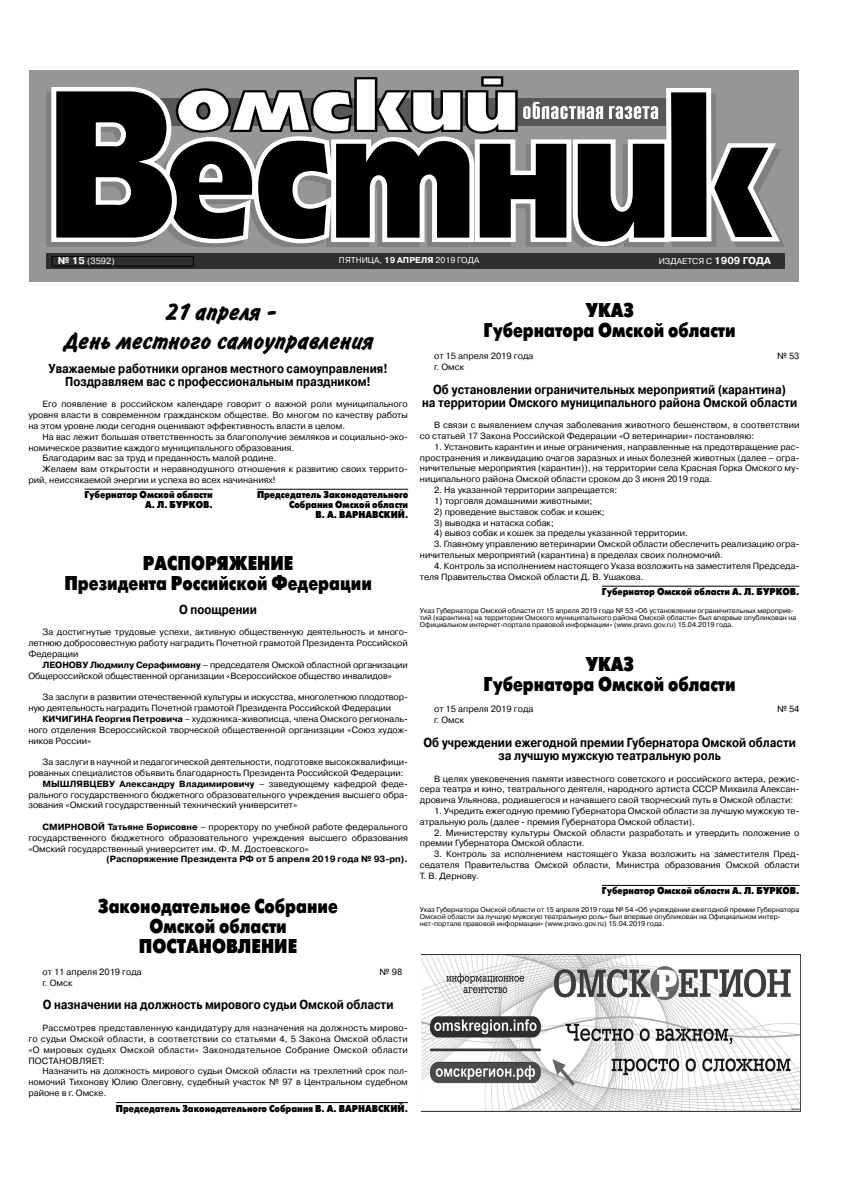
<style>
.page{position:relative;width:842px;height:1191px;background:#fff}
.page>*{position:absolute;margin:0;border:0;box-sizing:border-box;transform-origin:0 0}
.t1{font:700 24px/28.8px "Inform C";color:#000;text-align:center}
.t2{font:20px/20px "Futura Futuris Black C";color:#000;text-align:center;scale:.8 1}
.t3{font:700 13px/13px "Pragmatica C";color:#000;text-align:center;scale:.85 1}
.t4{font:10px/10px "Futura Futuris Black C";color:#000;text-align:right;scale:.85 1}
.t5{font:9px/10.8px "Pragmatica C";color:#000;text-align:justify}
.t6{font:700 9px "Pragmatica C";color:#000}
.t7{font:9px "Pragmatica C";color:#fff}
.t8{font:8.5px "Pragmatica C";color:#fff}
.t9{font:7px/7px "Pragmatica C";color:#000}
.s1{font-weight:700;font-size:10px}
.s2{font-weight:700}
.s3{font-weight:400}
</style>
<div class="page">
<div style="left:29px;top:71px;width:770px;height:211px;background:#969696"></div>
<div style="left:46px;top:253px;width:738px;height:16px;background:#2e2e2e"></div>
<div style="left:52px;top:256px;width:142px;height:10px;border:1px solid #000"></div>
<svg style="left:46px;top:76px;width:738px;height:170px"></svg>
<hr style="left:84px;top:488px;width:129px;height:1px;background:#000">
<hr style="left:257px;top:489px;width:151px;height:1px;background:#000">
<hr style="left:602px;top:585px;width:197px;height:1px;background:#000">
<hr style="left:602px;top:885px;width:197px;height:1px;background:#000">
<img style="left:421px;top:954px;width:379px;height:157px">
<hr style="left:116px;top:1102px;width:292px;height:1px;background:#000">
<p class="t7" style="left:58px;top:256px;width:58px"><span class="s1">№ 15</span> (3592)</p>
<p class="t8" style="left:339px;top:255px;width:142px">ПЯТНИЦА, <span class="s2">19 АПРЕЛЯ</span> 2019 ГОДА</p>
<p class="t8" style="left:659px;top:257px;width:114px">ИЗДАЕТСЯ С <span class="s1">1909 ГОДА</span></p>
<h1 class="t1" style="left:63px;top:298px;width:311px">21 апреля -<br>День местного самоуправления</h1>
<h3 class="t3" style="left:49px;top:362px;width:400px">Уважаемые работники органов местного самоуправления!<br>Поздравляем вас с профессиональным праздником!</h3>
<p class="t5" style="left:28px;top:399px;width:381px;text-indent:14px">Его появление в российском календаре говорит о важной роли муниципального уровня власти в современном гражданском обществе. Во многом по качеству работы на этом уровне люди сегодня оценивают эффективность власти в целом.</p>
<p class="t5" style="left:43px;top:431px;width:367px">На вас лежит большая ответственность за благополучие земляков и социально-эко-</p>
<p class="t5" style="left:28px;top:442px;width:268px">номическое развитие каждого муниципального образования.</p>
<p class="t5" style="left:43px;top:453px;width:235px">Благодарим вас за труд и преданность малой родине.</p>
<p class="t5" style="left:43px;top:464px;width:367px">Желаем вам открытости и неравнодушного отношения к развитию своих террито-</p>
<p class="t5" style="left:28px;top:474px;width:249px">рий, неиссякаемой энергии и успеха во всех начинаниях!</p>
<p class="t4" style="left:84px;top:490px;width:152px">Губернатор Омской области<br>А. Л. БУРКОВ.</p>
<p class="t4" style="left:257px;top:490px;width:179px">Председатель Законодательного<br>Собрания Омской области<br>В. А. ВАРНАВСКИЙ.</p>
<h2 class="t2" style="left:64px;top:553px;width:386px">РАСПОРЯЖЕНИЕ<br>Президента Российской Федерации</h2>
<h3 class="t3" style="left:179px;top:603px;width:93px">О поощрении</h3>
<p class="t5" style="left:28px;top:627px;width:381px;text-indent:14px">За достигнутые трудовые успехи, активную общественную деятельность и много&shy;летнюю добросовестную работу наградить Почетной грамотой Президента Российской Федерации</p>
<p class="t5" style="left:28px;top:659px;width:381px;text-indent:14px"><span class="s2">ЛЕОНОВУ Людмилу Серафимовну</span> – председателя Омской областной организации<br>Общероссийской общественной организации «Всероссийское общество инвалидов»</p>
<p class="t5" style="left:28px;top:692px;width:381px;text-indent:14px">За заслуги в развитии отечественной культуры и искусства, многолетнюю плодотвор&shy;ную деятельность наградить Почетной грамотой Президента Российской Федерации</p>
<p class="t5" style="left:28px;top:713px;width:381px;text-indent:14px"><span class="s2">КИЧИГИНА Георгия Петровича</span> – художника-живописца, члена Омского региональ&shy;ного отделения Всероссийской творческой общественной организации «Союз худож&shy;ников России»</p>
<p class="t5" style="left:43px;top:756px;width:367px">За заслуги в научной и педагогической деятельности, подготовке высококвалифици-</p>
<p class="t5" style="left:28px;top:767px;width:377px">рованных специалистов объявить благодарность Президента Российской Федерации:</p>
<p class="t6" style="left:43px;top:778px;width:367px">МЫШЛЯВЦЕВУ Александру Владимировичу <span class="s3">– заведующему кафедрой феде-</span></p>
<p class="t5" style="left:28px;top:789px;width:381px">рального государственного бюджетного образовательного учреждения высшего обра-</p>
<p class="t5" style="left:28px;top:800px;width:270px">зования «Омский государственный технический университет»</p>
<p class="t5" style="left:28px;top:821px;width:381px;text-indent:14px"><span class="s2">СМИРНОВОЙ Татьяне Борисовне</span> – проректору по учебной работе федерального государственного бюджетного образовательного учреждения высшего образования «Омский государственный университет им. Ф. М. Достоевского»</p>
<p class="t6" style="left:106px;top:854px;width:303px">(Распоряжение Президента РФ от 5 апреля 2019 года № 93-рп).</p>
<h2 class="t2" style="left:484px;top:301px;width:317px">УКАЗ<br>Губернатора Омской области</h2>
<p class="t5" style="left:434px;top:350px;width:101px">от 15 апреля 2019 года</p>
<p class="t5" style="left:777px;top:350px;width:24px">№ 53</p>
<p class="t5" style="left:434px;top:361px;width:32px">г. Омск</p>
<h3 class="t3" style="left:422px;top:383px;width:443px">Об установлении ограничительных мероприятий (карантина)<br>на территории Омского муниципального района Омской области</h3>
<p class="t5" style="left:420px;top:420px;width:381px;text-indent:14px">В связи с выявлением случая заболевания животного бешенством, в соответствии со статьей 17 Закона Российской Федерации «О ветеринарии» постановляю:</p>
<p class="t5" style="left:420px;top:441px;width:381px;text-indent:14px">1. Установить карантин и иные ограничения, направленные на предотвращение рас&shy;пространения и ликвидацию очагов заразных и иных болезней животных (далее – огра&shy;ничительные мероприятия (карантин)), на территории села Красная Горка Омского му&shy;ниципального района Омской области сроком до 3 июня 2019 года.</p>
<p class="t5" style="left:434px;top:484px;width:185px">2. На указанной территории запрещается:</p>
<p class="t5" style="left:434px;top:495px;width:160px">1) торговля домашними животными;</p>
<p class="t5" style="left:434px;top:506px;width:172px">2) проведение выставок собак и кошек;</p>
<p class="t5" style="left:434px;top:517px;width:121px">3) выводка и натаска собак;</p>
<p class="t5" style="left:434px;top:528px;width:255px">4) вывоз собак и кошек за пределы указанной территории.</p>
<p class="t5" style="left:420px;top:538px;width:381px;text-indent:14px">3. Главному управлению ветеринарии Омской области обеспечить реализацию огра&shy;ничительных мероприятий (карантина) в пределах своих полномочий.</p>
<p class="t5" style="left:420px;top:560px;width:381px;text-indent:14px">4. Контроль за исполнением настоящего Указа возложить на заместителя Председа&shy;теля Правительства Омской области Д. В. Ушакова.</p>
<p class="t4" style="left:602px;top:587px;width:234px">Губернатор Омской области А. Л. БУРКОВ.</p>
<p class="t9" style="left:420px;top:607px;width:378px">Указ Губернатора Омской области от 15 апреля 2019 года № 53 «Об установлении ограничительных мероприя&shy;тий (карантина) на территории Омского муниципального района Омской области» был впервые опубликован на<br>Официальном интернет-портале правовой информации» (www.pravo.gov.ru) 15.04.2019 года.</p>
<h2 class="t2" style="left:484px;top:654px;width:317px">УКАЗ<br>Губернатора Омской области</h2>
<p class="t5" style="left:434px;top:704px;width:101px">от 15 апреля 2019 года</p>
<p class="t5" style="left:777px;top:704px;width:24px">№ 54</p>
<p class="t5" style="left:434px;top:714px;width:32px">г. Омск</p>
<h3 class="t3" style="left:423px;top:736px;width:440px">Об учреждении ежегодной премии Губернатора Омской области за лучшую мужскую театральную роль</h3>
<p class="t5" style="left:420px;top:773px;width:381px;text-indent:14px">В целях увековечения памяти известного советского и российского актера, режис&shy;сера театра и кино, театрального деятеля, народного артиста СССР Михаила Алексан&shy;дровича Ульянова, родившегося и начавшего свой творческий путь в Омской области:</p>
<p class="t5" style="left:420px;top:805px;width:381px;text-indent:14px">1. Учредить ежегодную премию Губернатора Омской области за лучшую мужскую те&shy;атральную роль (далее - премия Губернатора Омской области).</p>
<p class="t5" style="left:420px;top:827px;width:381px;text-indent:14px">2. Министерству культуры Омской области разработать и утвердить положение о премии Губернатора Омской области.</p>
<p class="t5" style="left:420px;top:848px;width:381px;text-indent:14px">3. Контроль за исполнением настоящего Указа возложить на заместителя Пред&shy;седателя Правительства Омской области, Министра образования Омской области Т. В. Дернову.</p>
<p class="t4" style="left:602px;top:886px;width:234px">Губернатор Омской области А. Л. БУРКОВ.</p>
<p class="t9" style="left:420px;top:906px;width:381px">Указ Губернатора Омской области от 15 апреля 2019 года № 54 «Об учреждении ежегодной премии Губернатора<br>Омской области за лучшую мужскую театральную роль» был впервые опубликован на Официальном интер&shy;нет-портале правовой информации» (www.pravo.gov.ru) 15.04.2019 года.</p>
<h2 class="t2" style="left:98px;top:896px;width:301px">Законодательное Собрание<br>Омской области<br>ПОСТАНОВЛЕНИЕ</h2>
<p class="t5" style="left:43px;top:966px;width:101px">от 11 апреля 2019 года</p>
<p class="t5" style="left:380px;top:966px;width:24px">№ 98</p>
<p class="t5" style="left:43px;top:977px;width:32px">г. Омск</p>
<h3 class="t3" style="left:43px;top:998px;width:414px">О назначении на должность мирового судьи Омской области</h3>
<p class="t5" style="left:28px;top:1022px;width:381px;text-indent:14px">Рассмотрев представленную кандидатуру для назначения на должность мирово&shy;го судьи Омской области, в соответствии со статьями 4, 5 Закона Омской области «О мировых судьях Омской области» Законодательное Собрание Омской области ПОСТАНОВЛЯЕТ:</p>
<p class="t5" style="left:28px;top:1065px;width:381px;text-indent:14px">Назначить на должность мирового судьи Омской области на трехлетний срок пол&shy;номочий Тихонову Юлию Олеговну, судебный участок № 97 в Центральном судебном районе в г. Омске.</p>
<p class="t4" style="left:116px;top:1103px;width:345px">Председатель Законодательного Собрания В. А. ВАРНАВСКИЙ.</p>
</div>
